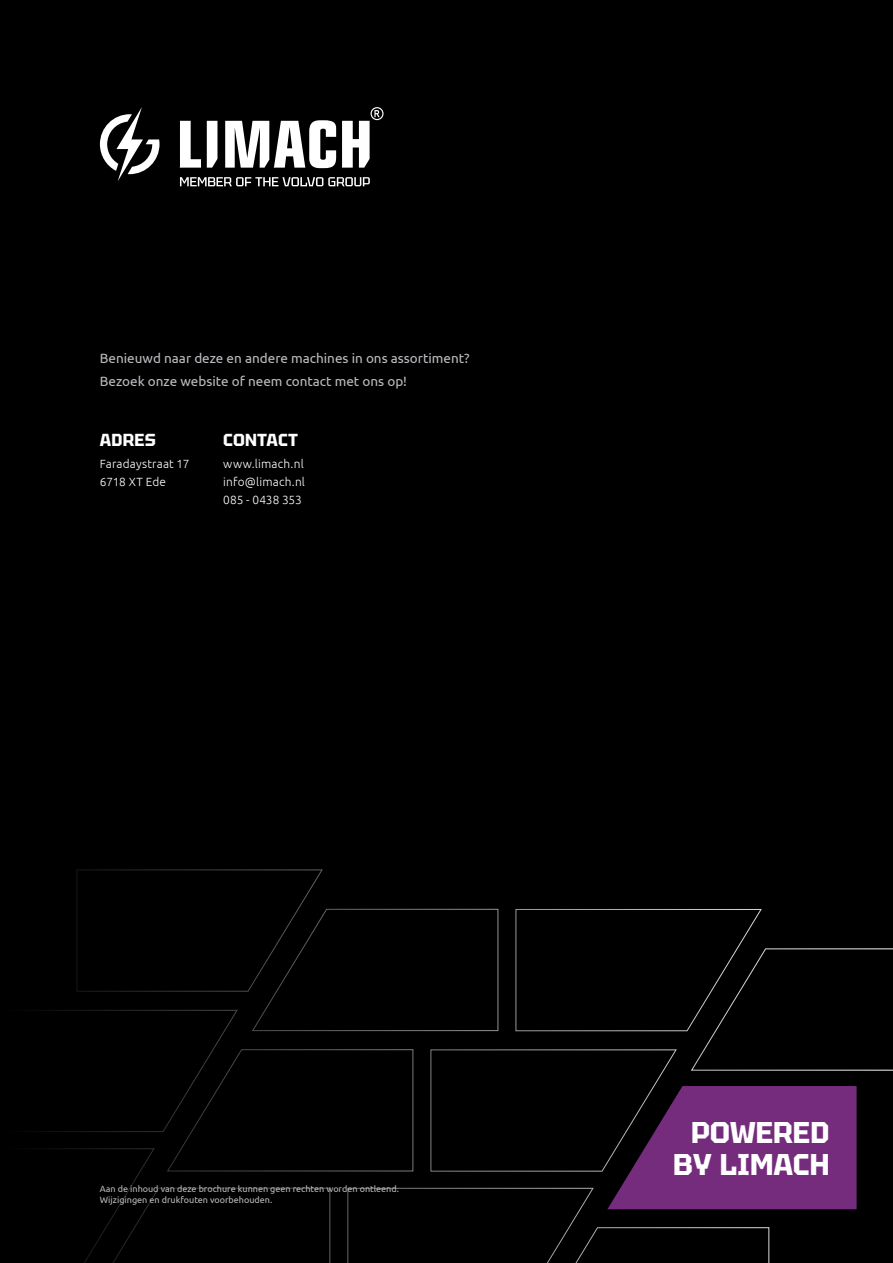
<style>
.page{position:relative;width:893px;height:1263px;background:#000001}
.page>*{position:absolute;margin:0;border:0;box-sizing:border-box;transform-origin:0 0}
.t1{font:700 30px/31.5px "Tektur";color:#fff;text-align:center}
.t2{font:700 17.4px "Tektur";letter-spacing:.01em;color:#fff}
.t3{font:13.5px/22.5px "Ubuntu";color:#bcbdc0}
.t4{font:300 11.85px/18px "Ubuntu";letter-spacing:.015em;color:#fff}
.t5{font:9px/10.8px "Ubuntu";color:#bcbdc0}
</style>
<div class="page">
<svg style="left:38px;top:1010px;width:731px;height:253px"></svg>
<svg style="left:76px;top:869px;width:817px;height:202px"></svg>
<svg style="left:607px;top:1086px;width:250px;height:123px;background:#63256a"></svg>
<svg style="left:100px;top:107px;width:60px;height:74px"></svg>
<svg style="left:180px;top:107px;width:203px;height:61px"></svg>
<svg style="left:180px;top:177px;width:190px;height:9px"></svg>
<h3 class="t3" style="left:100px;top:347px;width:371px">Benieuwd naar deze en andere machines in ons assortiment?<br>Bezoek onze website of neem contact met ons op!</h3>
<h2 class="t2" style="left:100px;top:429px;width:57px">ADRES</h2>
<h3 class="t4" style="left:100px;top:455px;width:91px">Faradaystraat 17<br>6718 XT Ede</h3>
<h2 class="t2" style="left:223px;top:429px;width:76px">CONTACT</h2>
<h3 class="t4" style="left:223px;top:455px;width:83px;text-align:justify">www.limach.nl info@limach.nl 085 - 0438 353</h3>
<p class="t5" style="left:100px;top:1183px;width:301px">Aan de inhoud van deze brochure kunnen geen rechten worden ontleend.<br>Wijzigingen en drukfouten voorbehouden.</p>
<h1 class="t1" style="left:673px;top:1116px;width:158px">POWERED<br>BY LIMACH</h1>
</div>
